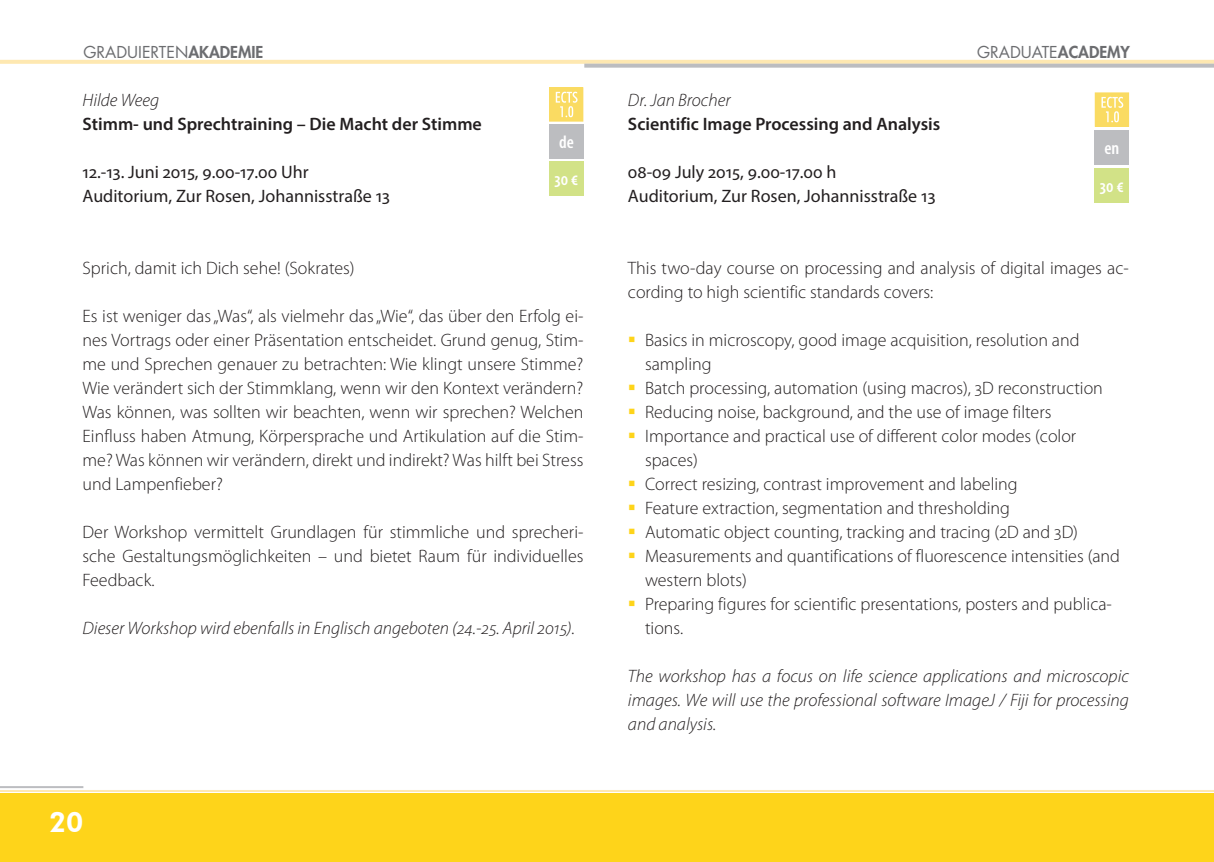
<style>
.page{position:relative;width:1214px;height:862px;background:#fff}
.page>*{position:absolute;margin:0;border:0;box-sizing:border-box;transform-origin:0 0}
.t1{font:800 28px "Futura BT";color:#fff}
.t2{font:300 18px/24px "Myriad Pro";color:#231f20;text-align:justify}
.t3{font:italic 300 18px/24px "Myriad Pro";color:#231f20;text-align:justify}
.t4{font:18px/24px "Myriad Pro";color:#231f20}
.t5{font:600 18px "Myriad Pro";color:#231f20}
.t6{font:600 condensed 18px/37.4px "Myriad Pro";color:#fff}
.t7{font:16px "Futura Std";color:#6c6d70}
.s1{font-weight:800}
</style>
<div class="page">
<div style="left:0;top:794px;width:1213px;height:68px;background:#fed41a"></div>
<svg style="left:0;top:60px;width:1213px;height:4px;background:#fae6b4"></svg>
<svg style="left:584px;top:64px;width:629px;height:4px;background:#c1c2c5"></svg>
<hr style="left:0;top:790px;width:1213px;height:2px;background:#fee8b1">
<hr style="left:0;top:786px;width:83px;height:2px;background:#bcbdc0">
<div style="left:549px;top:124px;width:34px;height:34px;background:#bcbdc0"></div>
<div style="left:549px;top:162px;width:34px;height:34px;background:#d2e287"></div>
<div style="left:1094px;top:131px;width:34px;height:34px;background:#bcbdc0"></div>
<div style="left:1094px;top:168px;width:34px;height:34px;background:#d2e287"></div>
<div style="left:549px;top:88px;width:33px;height:33px;background:#fadb62"></div>
<div style="left:549px;top:88px;width:34px;height:33px;border:1px solid #fadb62"></div>
<svg style="left:555px;top:92px;width:22px;height:25px"></svg>
<div style="left:1095px;top:93px;width:33px;height:33px;background:#fadb62"></div>
<div style="left:1094px;top:93px;width:34px;height:33px;border:1px solid #fadb62"></div>
<svg style="left:1101px;top:97px;width:22px;height:25px"></svg>
<p class="t7" style="left:83px;top:42px;width:181px">GRADUIERTEN<span class="s1">AKADEMIE</span></p>
<p class="t7" style="left:976px;top:42px;width:154px">GRADUATE<span class="s1">ACADEMY</span></p>
<p class="t3" style="left:82px;top:88px;width:78px">Hilde Weeg</p>
<p class="t5" style="left:82px;top:113px;width:401px">Stimm- und Sprechtraining – Die Macht der Stimme</p>
<p class="t4" style="left:82px;top:160px;width:309px">12.-13. Juni 2015, 9.00-17.00 Uhr<br>Auditorium, Zur Rosen, Johannisstraße 13</p>
<p class="t6" style="left:554px;top:124px;width:25px">de<br>30 €</p>
<p class="t2" style="left:82px;top:256px;width:274px">Sprich, damit ich Dich sehe! (Sokrates)</p>
<p class="t2" style="left:82px;top:304px;width:502px">Es ist weniger das „Was“, als vielmehr das „Wie“, das über den Erfolg ei&shy;nes Vortrags oder einer Präsentation entscheidet. Grund genug, Stim&shy;me und Sprechen genauer zu betrachten: Wie klingt unsere Stimme?<br>Wie verändert sich der Stimmklang, wenn wir den Kontext verändern?<br>Was können, was sollten wir beachten, wenn wir sprechen? Welchen Einfluss haben Atmung, Körpersprache und Artikulation auf die Stim&shy;me? Was können wir verändern, direkt und indirekt? Was hilft bei Stress und Lampenfieber?</p>
<p class="t2" style="left:82px;top:520px;width:502px">Der Workshop vermittelt Grundlagen für stimmliche und sprecheri&shy;sche Gestaltungsmöglichkeiten – und bietet Raum für individuelles Feedback.</p>
<p class="t3" style="left:82px;top:616px;width:494px">Dieser Workshop wird ebenfalls in Englisch angeboten (24.-25. April 2015).</p>
<h1 class="t1" style="left:49px;top:805px;width:36px">20</h1>
<p class="t3" style="left:628px;top:88px;width:104px">Dr. Jan Brocher</p>
<p class="t5" style="left:628px;top:113px;width:314px">Scientific Image Processing and Analysis</p>
<p class="t4" style="left:628px;top:160px;width:309px">08-09 July 2015, 9.00-17.00 h<br>Auditorium, Zur Rosen, Johannisstraße 13</p>
<p class="t6" style="left:1099px;top:130px;width:25px">en<br>30 €</p>
<p class="t2" style="left:628px;top:256px;width:502px">This two-day course on processing and analysis of digital images ac&shy;cording to high scientific standards covers:</p>
<p class="t2" style="left:645px;top:328px;width:476px;text-align:left">Basics in microscopy, good image acquisition, resolution and sampling<br>Batch processing, automation (using macros), 3D reconstruction Reducing noise, background, and the use of image filters Importance and practical use of different color modes (color spaces)<br>Correct resizing, contrast improvement and labeling<br>Feature extraction, segmentation and thresholding<br>Automatic object counting, tracking and tracing (2D and 3D)<br>Measurements and quantifications of fluorescence intensities (and western blots)<br>Preparing figures for scientific presentations, posters and publica&shy;tions.</p>
<p class="t3" style="left:628px;top:664px;width:502px">The workshop has a focus on life science applications and microscopic images. We will use the professional software ImageJ / Fiji for processing and analysis.</p>
</div>
